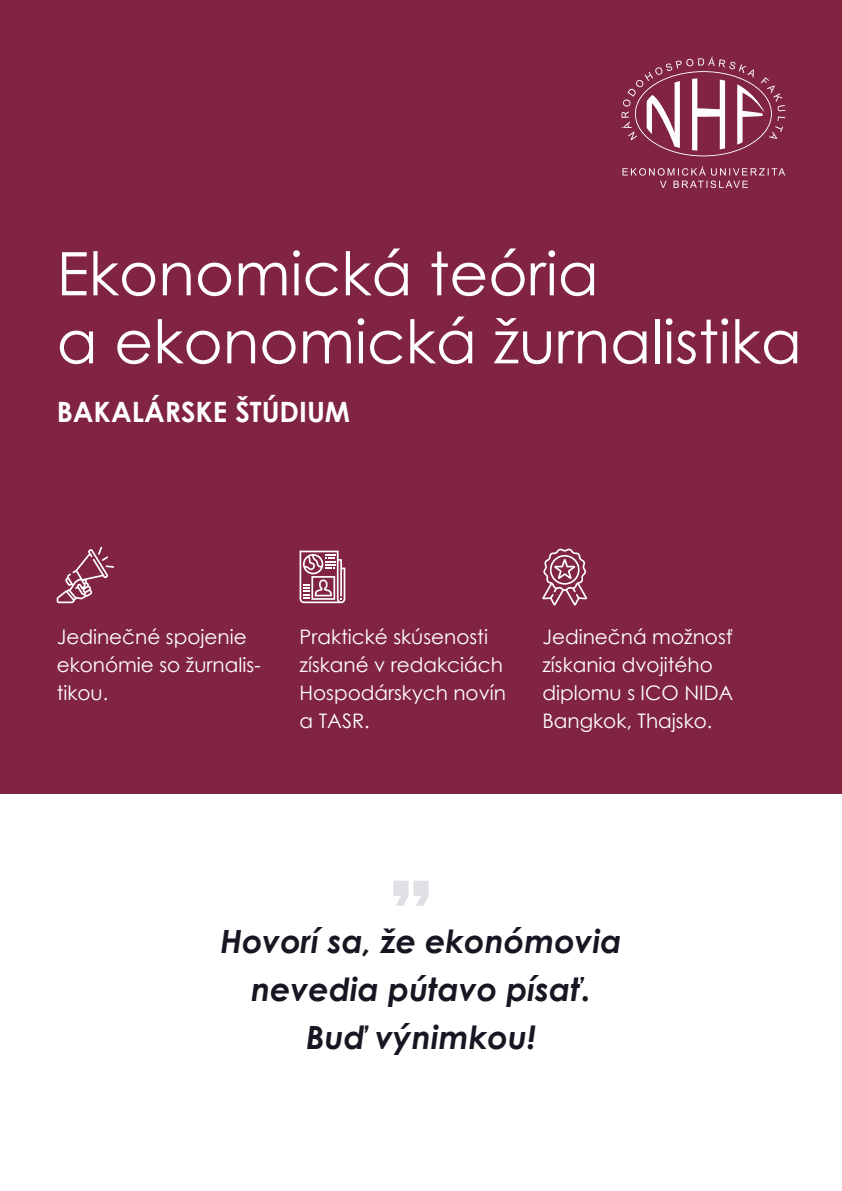
<style>
.page{position:relative;width:842px;height:1191px;background:#fff}
.page>*{position:absolute;margin:0;border:0;box-sizing:border-box;transform-origin:0 0}
.t1{font:60px/68px "Century Gothic";color:#fff}
.t2{font:italic 700 32px/48px "Century Gothic";color:#171723;text-align:center}
.t3{font:700 28px "Century Gothic";color:#fff}
.t4{font:20px/28px "Century Gothic";color:#fff}
</style>
<div class="page">
<div style="left:0;top:0;width:842px;height:794px;background:#812442"></div>
<svg style="left:393px;top:880px;width:36px;height:26px"></svg>
<svg style="left:300px;top:550px;width:45px;height:53px"></svg>
<svg style="left:542px;top:548px;width:45px;height:57px"></svg>
<svg style="left:57px;top:546px;width:57px;height:57px"></svg>
<svg style="left:621px;top:57px;width:164px;height:131px"></svg>
<h1 class="t1" style="left:57px;top:239px;width:747px">Ekonomická teória<br>a ekonomická žurnalistika</h1>
<h3 class="t3" style="left:57px;top:391px;width:295px">BAKALÁRSKE ŠTÚDIUM</h3>
<p class="t4" style="left:57px;top:623px;width:206px">Jedinečné spojenie ekonómie so žurnalis&shy;tikou.</p>
<p class="t4" style="left:300px;top:623px;width:208px">Praktické skúsenosti získané v redakciách<br>Hospodárskych novín a TASR.</p>
<p class="t4" style="left:542px;top:623px;width:192px">Jedinečná možnosť získania dvojitého diplomu s ICO NIDA<br>Bangkok, Thajsko.</p>
<h2 class="t2" style="left:220px;top:916px;width:403px">Hovorí sa, že ekonómovia nevedia pútavo písať.<br>Buď výnimkou!</h2>
</div>
